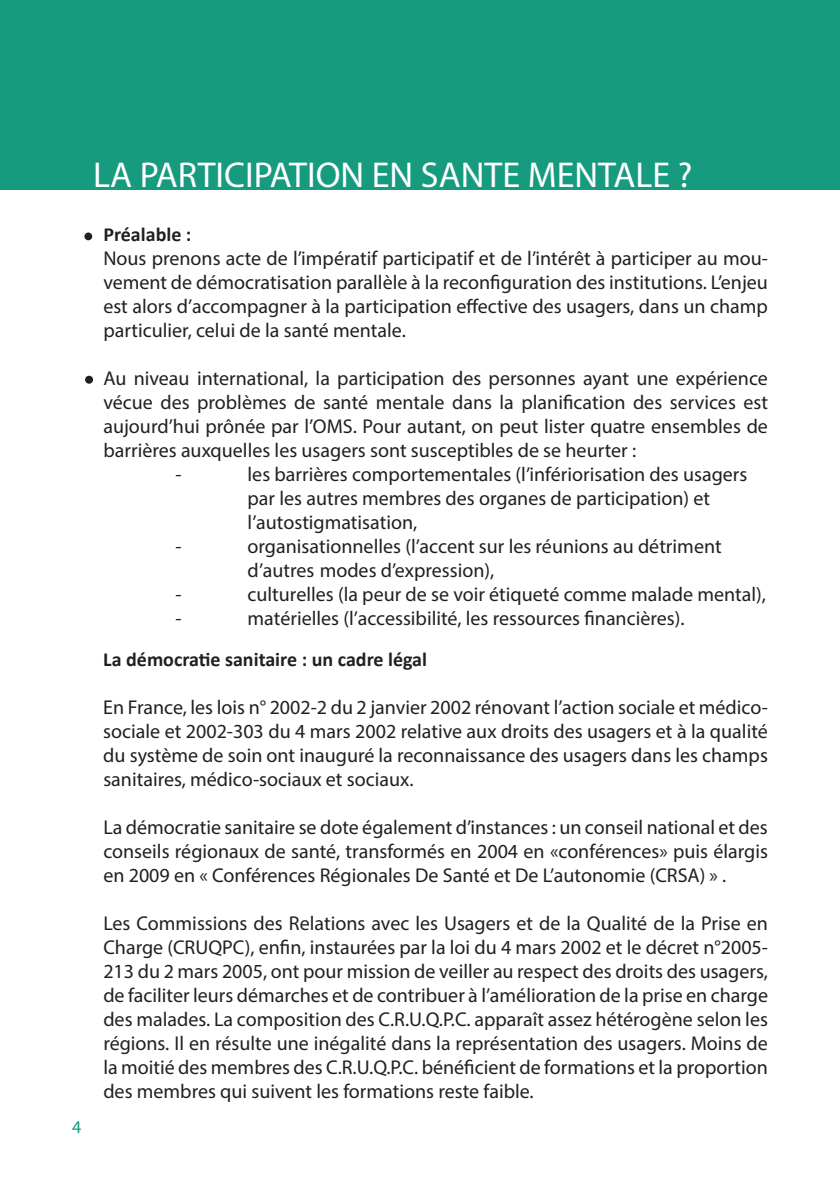
<style>
.page{position:relative;width:840px;height:1191px;background:#fff}
.page>*{position:absolute;margin:0;border:0;box-sizing:border-box;transform-origin:0 0}
.t1{font:36px "Myriad Pro";color:#fff}
.t2{font:20px/24px "Myriad Pro";color:#231f20}
.t3{font:700 20px "Calibri";color:#231f20}
.t4{font:18px "Myriad Pro";color:#169b7e}
</style>
<div class="page">
<div style="left:0;top:0;width:839px;height:190px;background:#169b7e"></div>
<div style="left:85px;top:376px;width:8px;height:8px;background:#231f20;border-radius:50%"></div>
<div style="left:84px;top:232px;width:8px;height:8px;background:#231f20;border-radius:50%"></div>
<h1 class="t1" style="left:93px;top:153px;width:600px">LA PARTICIPATION EN SANTE MENTALE ?</h1>
<p class="t4" style="left:72px;top:1115px;width:11px">4</p>
<p class="t3" style="left:103px;top:222px;width:90px">Préalable :</p>
<p class="t2" style="left:103px;top:246px;width:665px;text-align:justify">Nous prenons acte de l’impératif participatif et de l’intérêt à participer au mou&shy;vement de démocratisation parallèle à la reconfiguration des institutions. L’enjeu est alors d’accompagner à la participation effective des usagers, dans un champ particulier, celui de la santé mentale.</p>
<p class="t2" style="left:103px;top:366px;width:665px">Au niveau international, la participation des personnes ayant une expérience</p>
<p class="t2" style="left:103px;top:390px;width:665px">vécue des problèmes de santé mentale dans la planification des services est</p>
<p class="t2" style="left:103px;top:414px;width:665px">aujourd’hui prônée par l’OMS. Pour autant, on peut lister quatre ensembles de</p>
<p class="t2" style="left:103px;top:438px;width:534px">barrières auxquelles les usagers sont susceptibles de se heurter :</p>
<p class="t2" style="left:175px;top:462px;width:8px">-</p>
<p class="t2" style="left:247px;top:462px;width:501px">les barrières comportementales (l’infériorisation des usagers par les autres membres des organes de participation) et l’autostigmatisation,</p>
<p class="t2" style="left:175px;top:534px;width:8px">-</p>
<p class="t2" style="left:247px;top:534px;width:475px">organisationnelles (l’accent sur les réunions au détriment d’autres modes d’expression),</p>
<p class="t2" style="left:175px;top:582px;width:8px">-</p>
<p class="t2" style="left:247px;top:582px;width:519px">culturelles (la peur de se voir étiqueté comme malade mental),</p>
<p class="t2" style="left:175px;top:606px;width:8px">-</p>
<p class="t2" style="left:247px;top:606px;width:438px">matérielles (l’accessibilité, les ressources financières).</p>
<p class="t3" style="left:103px;top:647px;width:325px">La démocratie sanitaire : un cadre légal</p>
<p class="t2" style="left:103px;top:695px;width:665px">En France, les lois n° 2002-2 du 2 janvier 2002 rénovant l’action sociale et médico&shy;sociale et 2002-303 du 4 mars 2002 relative aux droits des usagers et à la qualité du système de soin ont inauguré la reconnaissance des usagers dans les champs sanitaires, médico-sociaux et sociaux.</p>
<p class="t2" style="left:103px;top:815px;width:665px;text-align:justify">La démocratie sanitaire se dote également d’instances : un conseil national et des conseils régionaux de santé, transformés en 2004 en «conférences» puis élargis en 2009 en « Conférences Régionales De Santé et De L’autonomie (CRSA) » .</p>
<p class="t2" style="left:103px;top:911px;width:665px;text-align:justify">Les Commissions des Relations avec les Usagers et de la Qualité de la Prise en Charge (CRUQPC), enfin, instaurées par la loi du 4 mars 2002 et le décret n°2005- 213 du 2 mars 2005, ont pour mission de veiller au respect des droits des usagers, de faciliter leurs démarches et de contribuer à l’amélioration de la prise en charge des malades. La composition des C.R.U.Q.P.C. apparaît assez hétérogène selon les régions. Il en résulte une inégalité dans la représentation des usagers. Moins de la moitié des membres des C.R.U.Q.P.C. bénéficient de formations et la proportion des membres qui suivent les formations reste faible.</p>
</div>
